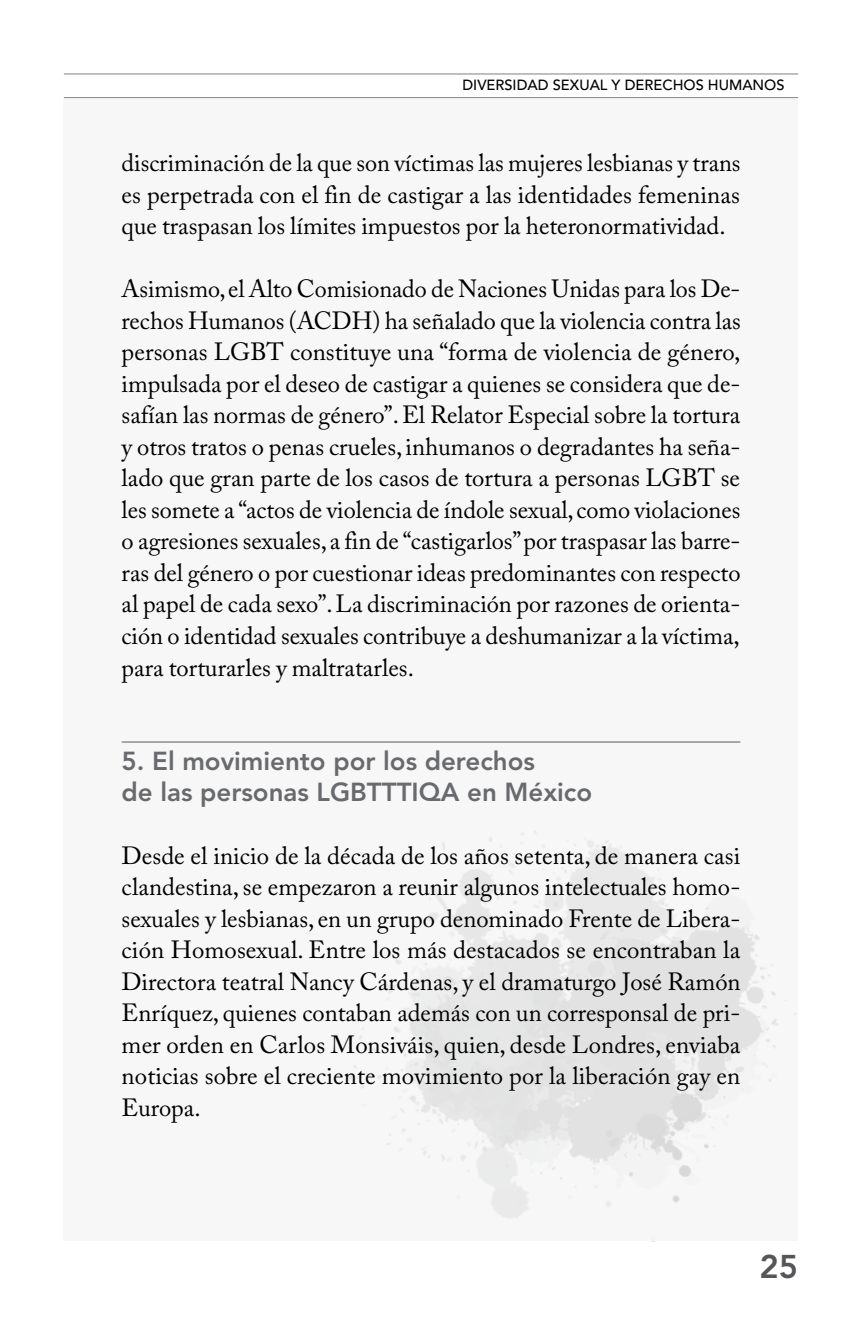
<style>
.page{position:relative;width:862px;height:1340px;background:#fff}
.page>*{position:absolute;margin:0;border:0;box-sizing:border-box;transform-origin:0 0}
.t1{font:800 32.62px "Avenir LT Std";color:#565659}
.t2{font:800 25.88px/31.1px "Avenir LT Std";color:#696a6d}
.t3{font:24.75px/31.5px "Adobe Caslon Pro";color:#000;text-align:justify}
.t4{font:500 14.62px "Avenir LT Std";color:#000}
</style>
<div class="page">
<div style="left:64px;top:99px;width:733px;height:1141px;background:#f6f6f6"></div>
<hr style="left:64px;top:73px;width:733px;height:1px;background:#8b8e90">
<hr style="left:64px;top:97px;width:733px;height:1px;background:#8b8e90">
<hr style="left:122px;top:741px;width:618px;height:1px;background:#696a6d">
<p class="t4" style="left:462px;top:77px;width:323px">DIVERSIDAD SEXUAL Y DERECHOS HUMANOS</p>
<p class="t3" style="left:122px;top:147px;width:620px">discriminación de la que son víctimas las mujeres lesbianas y trans es perpetrada con el fin de castigar a las identidades femeninas que traspasan los límites impuestos por la heteronormatividad.</p>
<p class="t3" style="left:122px;top:273px;width:620px">Asimismo, el Alto Comisionado de Naciones Unidas para los De&shy;rechos Humanos (ACDH) ha señalado que la violencia contra las personas LGBT constituye una “forma de violencia de género, impulsada por el deseo de castigar a quienes se considera que de&shy;safían las normas de género”. El Relator Especial sobre la tortura y otros tratos o penas crueles, inhumanos o degradantes ha seña&shy;lado que gran parte de los casos de tortura a personas LGBT se les somete a “actos de violencia de índole sexual, como violaciones o agresiones sexuales, a fin de “castigarlos” por traspasar las barre&shy;ras del género o por cuestionar ideas predominantes con respecto al papel de cada sexo”. La discriminación por razones de orienta&shy;ción o identidad sexuales contribuye a deshumanizar a la víctima, para torturarles y maltratarles.</p>
<p class="t2" style="left:122px;top:745px;width:472px">5. El movimiento por los derechos<br>de las personas LGBTTTIQA en México</p>
<p class="t3" style="left:122px;top:839px;width:620px">Desde el inicio de la década de los años setenta, de manera casi clandestina, se empezaron a reunir algunos intelectuales homo&shy;sexuales y lesbianas, en un grupo denominado Frente de Libera&shy;ción Homosexual. Entre los más destacados se encontraban la Directora teatral Nancy Cárdenas, y el dramaturgo José Ramón Enríquez, quienes contaban además con un corresponsal de pri&shy;mer orden en Carlos Monsiváis, quien, desde Londres, enviaba noticias sobre el creciente movimiento por la liberación gay en Europa.</p>
<h1 class="t1" style="left:759px;top:1247px;width:40px">25</h1>
</div>
